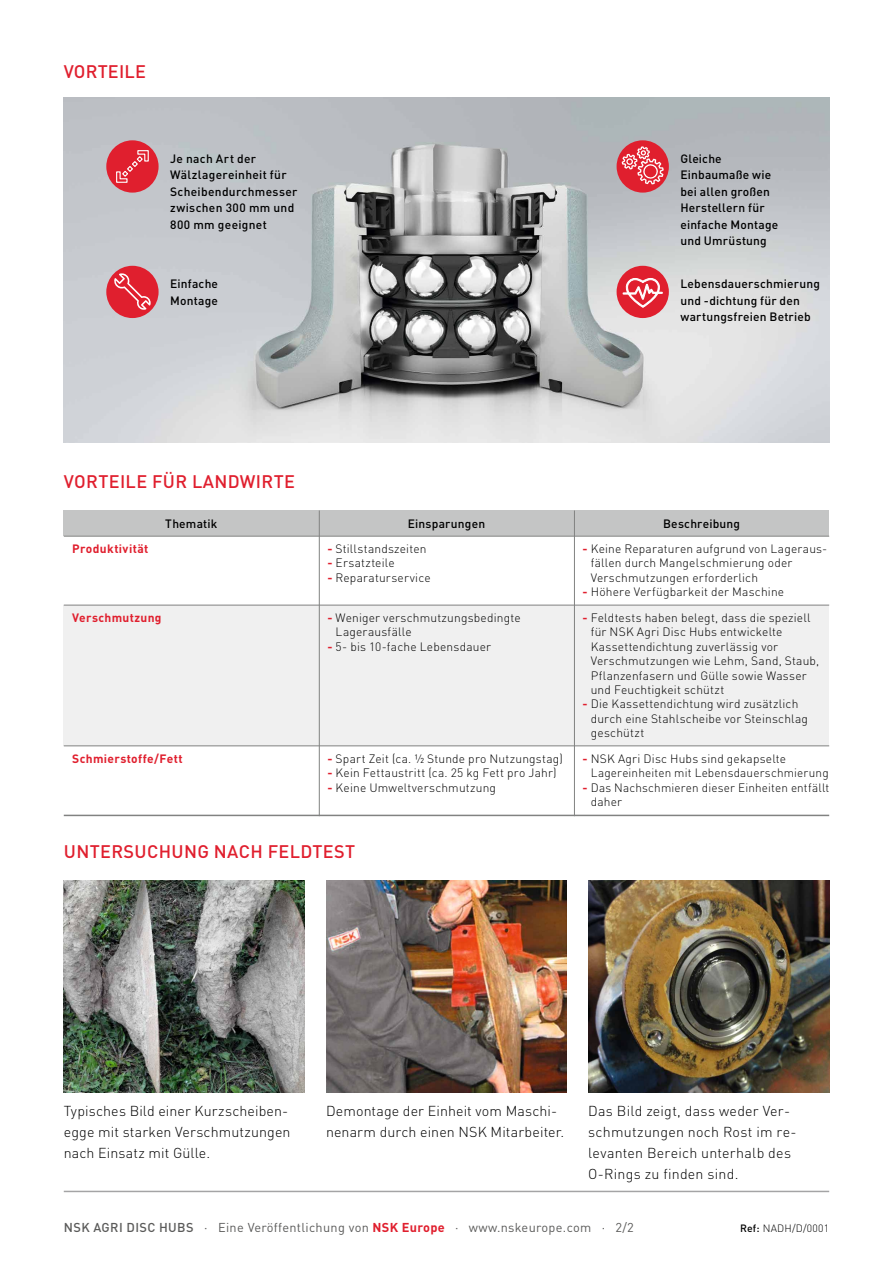
<style>
.page{position:relative;width:893px;height:1263px;background:#fff}
.page>*{position:absolute;margin:0;border:0;box-sizing:border-box;transform-origin:0 0}
.t1{font:500 18px "DIN Pro";letter-spacing:.02em;color:#e01f2e}
.t2{font:300 14.25px/21px "DIN Pro";letter-spacing:.01em;color:#000}
.t3{font:12.75px "DIN Pro";letter-spacing:.025em;color:#5b5b5a}
.t4{font:300 12px/14.4px "DIN Pro";letter-spacing:.015em;color:#000}
.t5{font:500 12px/16.5px "DIN Pro";letter-spacing:.02em;color:#000}
.t6{font:700 12px "DIN Pro";letter-spacing:.03em;color:#e01f2e}
.t7{font:300 10.5px "DIN Pro";letter-spacing:.02em;color:#000}
.s1{font-weight:700;color:#e01f2e}
.s2{font-weight:500}
</style>
<div class="page">
<img style="left:588px;top:880px;width:241px;height:213px">
<img style="left:326px;top:880px;width:241px;height:213px">
<img style="left:64px;top:880px;width:241px;height:213px">
<hr style="left:64px;top:1191px;width:765px;height:1px;background:#a4a4a5">
<img style="left:64px;top:98px;width:765px;height:344px">
<div style="left:64px;top:605px;width:765px;height:140px;background:#f0f0f0"></div>
<div style="left:64px;top:510px;width:765px;height:26px;background:#c4c5c5"></div>
<hr style="left:319px;top:510px;width:1px;height:306px;background:#818281">
<hr style="left:574px;top:510px;width:1px;height:306px;background:#818281">
<hr style="left:64px;top:536px;width:765px;height:1px;background:#818281">
<hr style="left:64px;top:605px;width:765px;height:1px;background:#818281">
<hr style="left:64px;top:746px;width:765px;height:1px;background:#818281">
<hr style="left:64px;top:815px;width:765px;height:1px;background:#818281">
<div style="left:106px;top:266px;width:53px;height:52px;background:#e01f2e;border-radius:50%"></div>
<svg style="left:113px;top:273px;width:38px;height:37px"></svg>
<div style="left:106px;top:140px;width:53px;height:53px;background:#e01f2e;border-radius:50%"></div>
<svg style="left:116px;top:150px;width:33px;height:33px"></svg>
<div style="left:617px;top:140px;width:52px;height:53px;background:#e01f2e;border-radius:50%"></div>
<svg style="left:622px;top:146px;width:42px;height:38px"></svg>
<div style="left:617px;top:266px;width:52px;height:52px;background:#e01f2e;border-radius:50%"></div>
<svg style="left:623px;top:278px;width:40px;height:30px"></svg>
<h1 class="t1" style="left:64px;top:59px;width:84px">VORTEILE</h1>
<p class="t5" style="left:170px;top:150px;width:129px">Je nach Art der<br>Wälzlagereinheit für<br>Scheibendurchmesser zwischen 300 mm und<br>800 mm geeignet</p>
<p class="t5" style="left:680px;top:150px;width:99px">Gleiche<br>Einbaumaße wie bei allen großen<br>Herstellern für einfache Montage und Umrüstung</p>
<p class="t5" style="left:680px;top:275px;width:141px">Lebensdauerschmierung und -dichtung für den wartungsfreien Betrieb</p>
<p class="t5" style="left:170px;top:275px;width:50px">Einfache<br>Montage</p>
<h1 class="t1" style="left:64px;top:469px;width:233px">VORTEILE FÜR LANDWIRTE</h1>
<p class="t5" style="left:165px;top:515px;width:54px">Thematik</p>
<p class="t5" style="left:408px;top:515px;width:79px">Einsparungen</p>
<p class="t5" style="left:663px;top:515px;width:79px">Beschreibung</p>
<p class="t4" style="left:591px;top:540px;width:238px;text-indent:-8px"><span class="s1">-</span> Keine Reparaturen aufgrund von Lageraus&shy;fällen durch Mangelschmierung oder<br>Verschmutzungen erforderlich</p>
<p class="t4" style="left:583px;top:583px;width:203px"><span class="s1">-</span> Höhere Verfügbarkeit der Maschine</p>
<p class="t6" style="left:72px;top:538px;width:78px">Produktivität</p>
<p class="t4" style="left:327px;top:540px;width:101px"><span class="s1">-</span> Stillstandszeiten</p>
<p class="t4" style="left:327px;top:555px;width:69px"><span class="s1">-</span> Ersatzteile</p>
<p class="t4" style="left:327px;top:569px;width:105px"><span class="s1">-</span> Reparaturservice</p>
<p class="t6" style="left:72px;top:608px;width:91px">Verschmutzung</p>
<p class="t4" style="left:336px;top:609px;width:186px;text-indent:-8px"><span class="s1">-</span> Weniger verschmutzungsbedingte<br>Lagerausfälle</p>
<p class="t4" style="left:327px;top:638px;width:165px"><span class="s1">-</span> 5- bis 10-fache Lebensdauer</p>
<p class="t4" style="left:591px;top:609px;width:230px;text-indent:-8px"><span class="s1">-</span> Feldtests haben belegt, dass die speziell für NSK Agri Disc Hubs entwickelte Kassettendichtung zuverlässig vor Verschmutzungen wie Lehm, Sand, Staub, Pflanzenfasern und Gülle sowie Wasser und Feuchtigkeit schützt</p>
<p class="t4" style="left:591px;top:696px;width:219px;text-indent:-8px"><span class="s1">-</span> Die Kassettendichtung wird zusätzlich durch eine Stahlscheibe vor Steinschlag geschützt</p>
<p class="t6" style="left:72px;top:748px;width:112px">Schmierstoffe/Fett</p>
<p class="t4" style="left:327px;top:750px;width:237px"><span class="s1">-</span> Spart Zeit (ca. ½ Stunde pro Nutzungstag)</p>
<p class="t4" style="left:327px;top:764px;width:231px"><span class="s1">-</span> Kein Fettaustritt (ca. 25 kg Fett pro Jahr)</p>
<p class="t4" style="left:327px;top:779px;width:170px"><span class="s1">-</span> Keine Umweltverschmutzung</p>
<p class="t4" style="left:591px;top:750px;width:239px;text-indent:-8px"><span class="s1">-</span> NSK Agri Disc Hubs sind gekapselte<br>Lagereinheiten mit Lebensdauerschmierung</p>
<p class="t4" style="left:591px;top:779px;width:240px;text-indent:-8px"><span class="s1">-</span> Das Nachschmieren dieser Einheiten entfällt daher</p>
<h1 class="t1" style="left:64px;top:839px;width:293px">UNTERSUCHUNG NACH FELDTEST</h1>
<p class="t2" style="left:64px;top:1099px;width:228px">Typisches Bild einer Kurzscheiben&shy;egge mit starken Verschmutzungen nach Einsatz mit Gülle.</p>
<p class="t2" style="left:326px;top:1099px;width:240px">Demontage der Einheit vom Maschi&shy;nenarm durch einen NSK Mitarbeiter.</p>
<p class="t2" style="left:588px;top:1099px;width:210px">Das Bild zeigt, dass weder Ver&shy;schmutzungen noch Rost im re&shy;levanten Bereich unterhalb des<br>O-Rings zu finden sind.</p>
<p class="t3" style="left:64px;top:1217px;width:572px"><span class="s2">NSK AGRI DISC HUBS</span> · Eine Veröffentlichung von <span class="s1">NSK Europe</span> · www.nskeurope.com · 2/2</p>
<p class="t7" style="left:740px;top:1220px;width:91px"><span class="s2">Ref:</span> NADH/D/0001</p>
</div>
